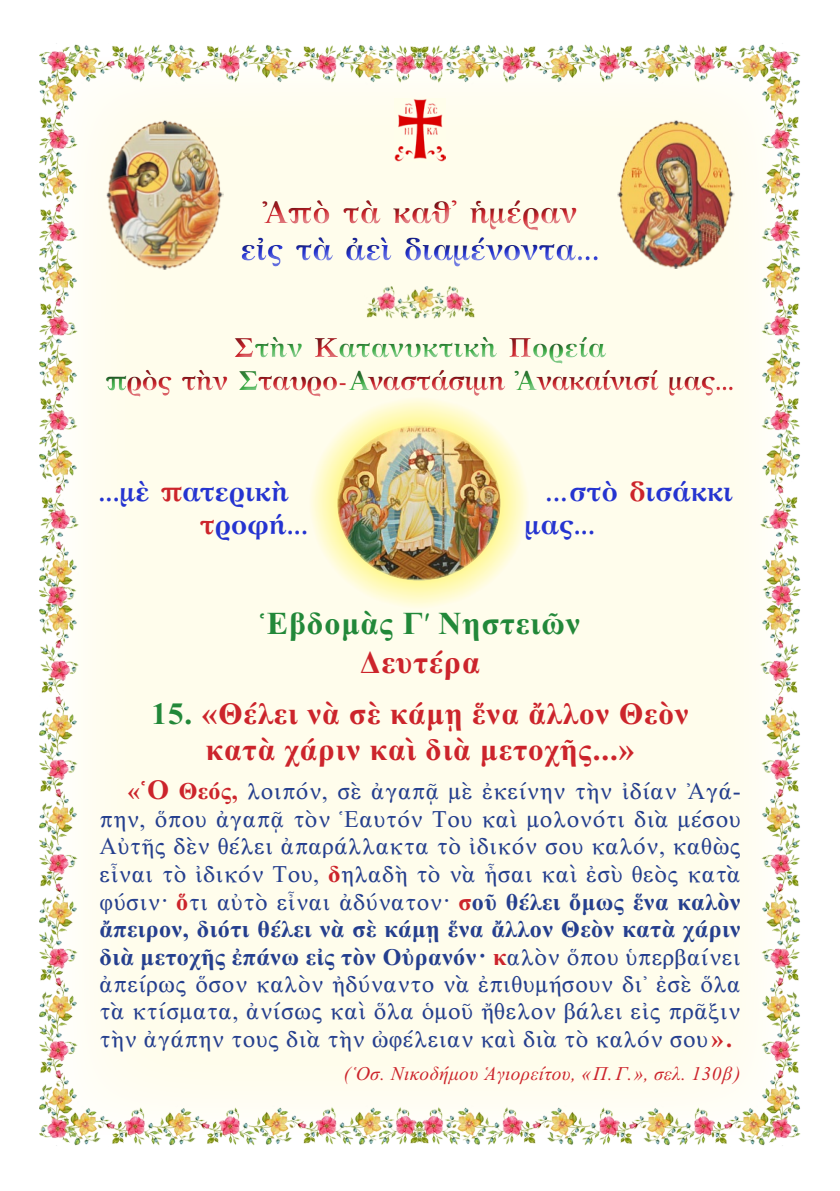
<style>
.page{position:relative;width:840px;height:1191px;background:#fff}
.page>*{position:absolute;margin:0;border:0;box-sizing:border-box;transform-origin:0 0}
.t1{font:32px "CTOS New Times Bold Test 1";letter-spacing:.03em;color:#228839}
.t2{font:32px "CTOS New Times Bold Test 1";letter-spacing:.03em;color:#cc242b}
.t3{font:31px "CTOS New Times Bold Test 1";letter-spacing:.03em;color:#cc242b}
.t4{font:700 31px "GFS Artemisia";color:#2534d0}
.t5{font:700 31px "GFS Artemisia";color:#cc242b}
.t6{font:700 27.4px/33px "GFS Artemisia";letter-spacing:-.02em;color:#cc242b;text-align:center}
.t7{font:700 27.4px/33px "GFS Artemisia";letter-spacing:.01em;color:#2534d0}
.t8{font:24px/27.6px "CTOS New Times Roman Test 1";letter-spacing:.02em;color:#253f8e;text-align:justify}
.t9{font:19.4px "CTOS New Times Italic Test 1";letter-spacing:.02em;color:#cc242b}
.s1{color:#40ae49}
.s2{color:#cc242b}
.s3{color:#228839}
.s4{font-family:"CTOS New Times Bold Test 1";color:#cc242b}
.s5{font-family:"CTOS New Times Bold Test 1";font-size:28px;color:#cc242b}
.s6{font-family:"CTOS New Times Bold Test 1"}
</style>
<div class="page">
<img style="left:39px;top:43px;width:761px;height:1103px">
<img style="left:394px;top:99px;width:51px;height:62px">
<div style="left:230px;top:190px;width:382px;height:85px;background:#fffdec"></div>
<div style="left:227px;top:185px;width:382px;height:83px;background:#231f20;opacity:.75"></div>
<img style="left:106px;top:116px;width:118px;height:154px">
<img style="left:617px;top:116px;width:117px;height:153px">
<div style="left:99px;top:327px;width:647px;height:76px;background:#fffdec"></div>
<div style="left:99px;top:325px;width:645px;height:73px;background:#231f20;opacity:.75"></div>
<div style="left:309px;top:397px;width:219px;height:212px;background:#fff101;opacity:.75"></div>
<img style="left:337px;top:425px;width:163px;height:155px">
<img style="left:364px;top:284px;width:112px;height:39px">
<p class="t5" style="left:263px;top:186px;width:315px">Ἀπὸ τὰ καθ᾿ ἡμέραν</p>
<p class="t4" style="left:240px;top:223px;width:360px">εἰς τὰ ἀεὶ διαμένοντα...</p>
<p class="t6" style="left:106px;top:329px;width:630px">Σ<span class="s1">τὴν</span> Κ<span class="s1">ατανυκτικὴ</span> Π<span class="s1">ορεία<br>π</span>ρὸς τὴν <span class="s1">Σ</span>ταυρο-<span class="s1">Α</span>ναστάσιμη <span class="s1">Ἀ</span>νακαίνισί μας...</p>
<p class="t7" style="left:98px;top:473px;width:192px">...μὲ <span class="s2">π</span>ατερικὴ</p>
<p class="t7" style="left:199px;top:505px;width:110px"><span class="s2">τ</span>ροφή...</p>
<p class="t7" style="left:525px;top:473px;width:209px;text-indent:20px">...στὸ <span class="s2">δ</span>ισάκκι μας...</p>
<p class="t1" style="left:260px;top:606px;width:321px">Ἑβδομὰς Γ´ Νηστειῶν</p>
<p class="t2" style="left:360px;top:644px;width:121px">Δευτέρα</p>
<p class="t3" style="left:151px;top:697px;width:538px"><span class="s3">15.</span> «Θέλει νὰ σὲ κάμῃ ἕνα ἄλλον Θεὸν</p>
<p class="t3" style="left:206px;top:733px;width:429px">κατὰ χάριν καὶ διὰ μετοχῆς...»</p>
<p class="t8" style="left:99px;top:777px;width:642px;text-indent:28px"><span class="s4">«</span><span class="s5">Ὁ</span> <span class="s4">Θεός,</span> λοιπόν, σὲ ἀγαπᾷ μὲ ἐκείνην τὴν ἰδίαν Ἀγά&shy;πην, ὅπου ἀγαπᾷ τὸν Ἑαυτόν Του καὶ μολονότι διὰ μέσου Αὐτῆς δὲν θέλει ἀπαράλλακτα τὸ ἰδικόν σου καλόν, καθὼς εἶναι τὸ ἰδικόν Του, <span class="s4">δ</span>ηλαδὴ τὸ νὰ ἦσαι καὶ ἐσὺ θεὸς κατὰ φύσιν· <span class="s4">ὅ</span>τι αὐτὸ εἶναι ἀδύνατον· <span class="s4">σ</span><span class="s6">οῦ θέλει ὅμως ἕνα καλὸν ἄπειρον, διότι θέλει νὰ σὲ κάμῃ ἕνα ἄλλον Θεὸν κατὰ χάριν διὰ μετοχῆς ἐπάνω εἰς τὸν Οὐρανόν·</span> <span class="s4">κ</span>αλὸν ὅπου ὑπερβαίνει ἀπείρως ὅσον καλὸν ἠδύναντο νὰ ἐπιθυμήσουν δι᾿ ἐσὲ ὅλα τὰ κτίσματα, ἀνίσως καὶ ὅλα ὁμοῦ ἤθελον βάλει εἰς πρᾶξιν τὴν ἀγάπην τους διὰ τὴν ὠφέλειαν καὶ διὰ τὸ καλόν σου <span class="s4">».</span></p>
<p class="t9" style="left:343px;top:1063px;width:398px">(Ὁσ. Νικοδήμου Ἁγιορείτου, «Π. Γ.», σελ. 130β)</p>
</div>
